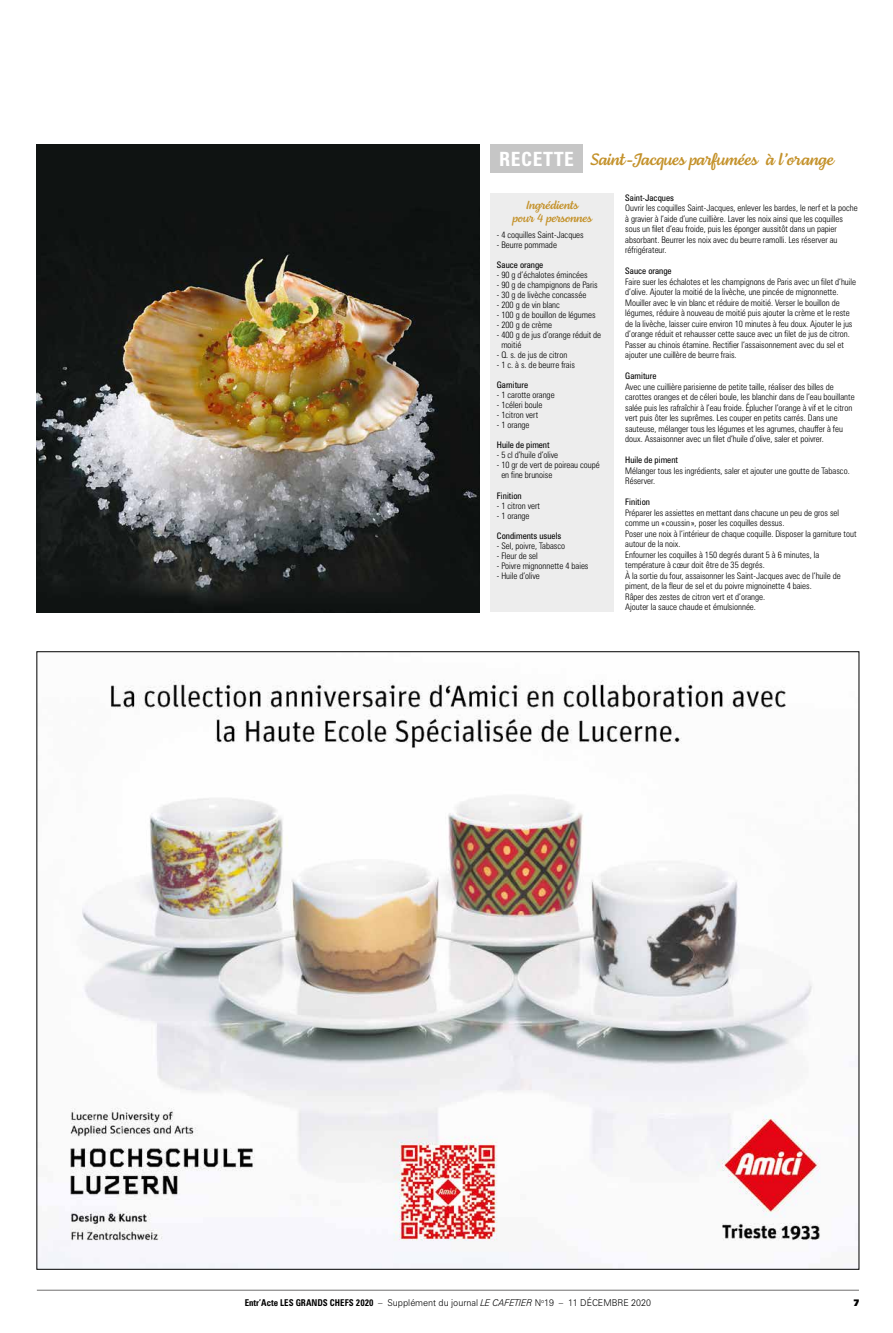
<style>
.page{position:relative;width:893px;height:1333px;background:#fff}
.page>*{position:absolute;margin:0;border:0;box-sizing:border-box;transform-origin:0 0}
.t1{font:17px "Lemongrass Script";letter-spacing:-.01em;color:#c4922b}
.t2{font:12px/13px "Lemongrass Script";letter-spacing:-.01em;color:#c4922b;text-align:center}
.t3{font:300 9.4px "Zurich BT";color:#000;scale:.95 1}
.t4{font:900 9.4px "Frutiger LT Std";color:#000;scale:.95 1}
.t5{font:300 condensed 9px/10.5px "Zurich BT";color:#000}
.t6{font:condensed 9px "Zurich BT";color:#000}
.s1{font-family:"Zurich BT";font-weight:700;font-stretch:condensed;font-size:19.6px;color:#fff}
.s2{font-weight:700;font-stretch:condensed}
.s3{font-style:italic}
</style>
<div class="page">
<hr style="left:37px;top:1289px;width:822px;height:1px;background:#706f6f">
<div style="left:490px;top:194px;width:123px;height:418px;background:#ededed"></div>
<div style="left:490px;top:144px;width:93px;height:28px;background:#c6c6c6"></div>
<img style="left:37px;top:144px;width:443px;height:468px">
<img style="left:39px;top:680px;width:781px;height:587px">
<h1 class="t1" style="left:499px;top:149px;width:336px"><span class="s1">RECETTE</span> Saint-Jacques parfumées à l’orange</h1>
<h2 class="t2" style="left:512px;top:199px;width:81px">Ingrédients<br>pour 4 personnes</h2>
<p class="t5" style="left:497px;top:230px;width:88px">- 4 coquilles Saint-Jacques</p>
<p class="t5" style="left:497px;top:240px;width:62px">- Beurre pommade</p>
<p class="t6" style="left:497px;top:260px;width:48px">Sauce orange</p>
<p class="t5" style="left:497px;top:270px;width:92px">- 90 g d’échalotes émincées</p>
<p class="t5" style="left:497px;top:280px;width:102px">- 90 g de champignons de Paris</p>
<p class="t5" style="left:497px;top:290px;width:91px">- 30 g de livèche concassée</p>
<p class="t5" style="left:497px;top:300px;width:65px">- 200 g de vin blanc</p>
<p class="t5" style="left:497px;top:310px;width:100px">- 100 g de bouillon de légumes</p>
<p class="t5" style="left:497px;top:320px;width:57px">- 200 g de crème</p>
<p class="t5" style="left:501px;top:330px;width:101px;line-height:10px;text-indent:-4px">- 400 g de jus d’orange réduit de moitié</p>
<p class="t5" style="left:497px;top:350px;width:72px">- Q. s. de jus de citron</p>
<p class="t5" style="left:497px;top:360px;width:80px">- 1 c. à s. de beurre frais</p>
<p class="t6" style="left:497px;top:380px;width:33px">Garniture</p>
<p class="t5" style="left:497px;top:390px;width:59px">- 1 carotte orange</p>
<p class="t5" style="left:497px;top:400px;width:47px">- 1céleri boule</p>
<p class="t5" style="left:497px;top:410px;width:43px">- 1citron vert</p>
<p class="t5" style="left:497px;top:420px;width:34px">- 1 orange</p>
<p class="t6" style="left:497px;top:440px;width:54px">Huile de piment</p>
<p class="t5" style="left:497px;top:450px;width:63px">- 5 cl d’huile d’olive</p>
<p class="t5" style="left:501px;top:460px;width:100px;line-height:10px;text-indent:-4px">- 10 gr de vert de poireau coupé en fine brunoise</p>
<p class="t6" style="left:497px;top:490px;width:26px">Finition</p>
<p class="t5" style="left:497px;top:500px;width:45px">- 1 citron vert</p>
<p class="t5" style="left:497px;top:510px;width:34px">- 1 orange</p>
<p class="t6" style="left:497px;top:530px;width:66px">Condiments usuels</p>
<p class="t5" style="left:497px;top:540px;width:70px">- Sel, poivre, Tabasco</p>
<p class="t5" style="left:497px;top:550px;width:43px">- Fleur de sel</p>
<p class="t5" style="left:497px;top:560px;width:93px">- Poivre mignonnette 4 baies</p>
<p class="t5" style="left:497px;top:570px;width:45px">- Huile d’olive</p>
<p class="t6" style="left:625px;top:192px;width:50px">Saint-Jacques</p>
<p class="t5" style="left:625px;top:202px;width:234px">Ouvrir les coquilles Saint-Jacques, enlever les bardes, le nerf et la poche à gravier à l’aide d’une cuillière. Laver les noix ainsi que les coquilles sous un filet d’eau froide, puis les éponger aussitôt dans un papier absorbant. Beurrer les noix avec du beurre ramolli. Les réserver au réfrigérateur.</p>
<p class="t6" style="left:625px;top:265px;width:48px">Sauce orange</p>
<p class="t5" style="left:625px;top:276px;width:232px">Faire suer les échalotes et les champignons de Paris avec un filet d’huile d’olive. Ajouter la moitié de la livèche, une pincée de mignonnette.<br>Mouiller avec le vin blanc et réduire de moitié. Verser le bouillon de légumes, réduire à nouveau de moitié puis ajouter la crème et le reste de la livèche, laisser cuire environ 10 minutes à feu doux. Ajouter le jus d’orange réduit et rehausser cette sauce avec un filet de jus de citron.<br>Passer au chinois étamine. Rectifier l’assaisonnement avec du sel et ajouter une cuillère de beurre frais.</p>
<p class="t6" style="left:625px;top:370px;width:33px">Garniture</p>
<p class="t5" style="left:625px;top:381px;width:231px">Avec une cuillière parisienne de petite taille, réaliser des billes de carottes oranges et de céleri boule, les blanchir dans de l’eau bouillante salée puis les rafraîchir à l’eau froide. Éplucher l’orange à vif et le citron vert puis ôter les suprêmes. Les couper en petits carrés. Dans une sauteuse, mélanger tous les légumes et les agrumes, chauffer à feu doux. Assaisonner avec un filet d’huile d’olive, saler et poivrer.</p>
<p class="t6" style="left:625px;top:454px;width:54px">Huile de piment</p>
<p class="t5" style="left:625px;top:465px;width:226px">Mélanger tous les ingrédients, saler et ajouter une goutte de Tabasco.<br>Réserver.</p>
<p class="t6" style="left:625px;top:496px;width:26px">Finition</p>
<p class="t5" style="left:625px;top:507px;width:233px">Préparer les assiettes en mettant dans chacune un peu de gros sel comme un « coussin », poser les coquilles dessus.<br>Poser une noix à l’intérieur de chaque coquille. Disposer la garniture tout autour de la noix.<br>Enfourner les coquilles à 150 degrés durant 5 à 6 minutes, la température à cœur doit être de 35 degrés.<br>À la sortie du four, assaisonner les Saint-Jacques avec de l’huile de piment, de la fleur de sel et du poivre mignoinette 4 baies.<br>Râper des zestes de citron vert et d’orange.<br>Ajouter la sauce chaude et émulsionnée.</p>
<p class="t3" style="left:245px;top:1297px;width:429px"><span class="s2">Entr’Acte LES GRANDS CHEFS 2020</span> – Supplément du journal <span class="s3">LE CAFETIER</span> N<sup>o</sup>19 – 11 DÉCEMBRE 2020</p>
<p class="t4" style="left:854px;top:1297px;width:7px">7</p>
</div>
